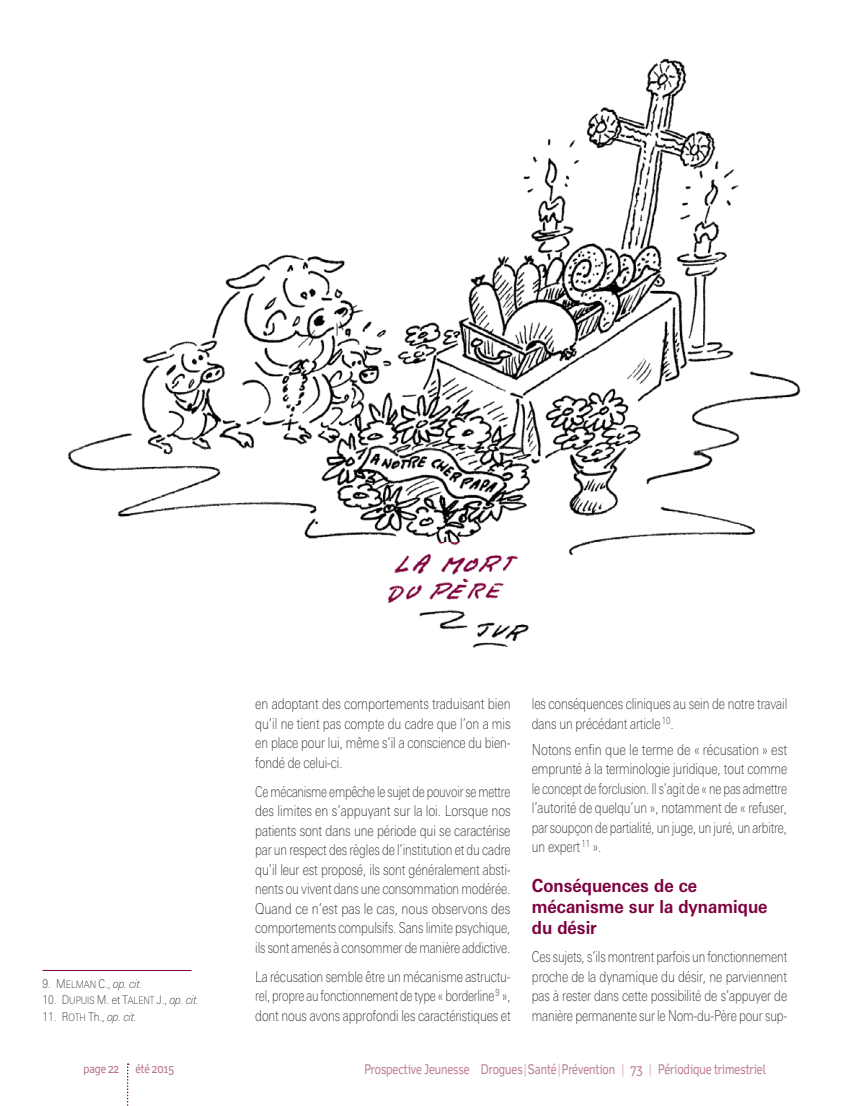
<style>
.page{position:relative;width:851px;height:1106px;background:#fff}
.page>*{position:absolute;margin:0;border:0;box-sizing:border-box;transform-origin:0 0}
.t1{font:700 18px/21px "LT Univers Basic";color:#7d003e;scale:.9 1}
.t2{font:100 15px/19.5px "LT Univers Basic";letter-spacing:-.01em;color:#1d1d1b;text-align:justify;scale:.78 1}
.t3{font:100 15px/19.5px "LT Univers Basic";letter-spacing:-.01em;color:#1d1d1b;text-align:justify;scale:.85 1}
.t4{font:100 15px/19.5px "LT Univers Basic";letter-spacing:-.01em;color:#1d1d1b;text-align:justify;scale:.82 1}
.t5{font:100 15px/19.5px "LT Univers Basic";letter-spacing:-.01em;color:#1d1d1b;text-align:justify;scale:.8 1}
.t6{font:100 15px/19.5px "LT Univers Basic";letter-spacing:-.01em;color:#1d1d1b;text-align:justify;scale:.83 1}
.t7{font:13.5px "Felbridge Std";letter-spacing:-.005em;color:#bd7e96;scale:.83 1}
.t8{font:100 12px "LT Univers Basic";letter-spacing:-.005em;color:#1d1d1b;scale:.87 1}
.t9{font:italic 100 12px "LT Univers Basic";color:#1d1d1b;scale:.87 1}
.t10{font:12px "Felbridge Std";letter-spacing:-.01em;color:#b6728c;scale:.87 1}
.s1{font-style:normal}
.s2{font-family:"LT Univers Basic Thin SC850";font-weight:400;font-style:normal}
.s3{font-family:"LT Univers Basic Thin SC850";font-weight:400;font-style:normal;font-size:10.2px}
.s4{font-family:"LT Univers Basic Thin SC850";font-weight:400}
.s5{font-family:"LT Univers Basic Thin SC850";font-weight:400;font-size:10.2px}
.s6{font-style:italic}
.s7{color:#d8b1c1}
</style>
<div class="page">
<img style="left:68px;top:58px;width:733px;height:590px">
<svg style="left:127px;top:1063px;width:2px;height:43px"></svg>
<img style="left:383px;top:542px;width:148px;height:64px">
<hr style="left:43px;top:970px;width:148px;height:1px;background:#7d003e">
<p class="t9" style="left:43px;top:976px;width:116px"><span class="s1">9.</span> <span class="s2">M</span> <span class="s3">ELMAN</span> <span class="s1">C.,</span> op. cit.</p>
<p class="t8" style="left:43px;top:993px;width:181px">10. <span class="s4">D</span><span class="s5">UPUIS</span> M. et <span class="s4">T</span><span class="s5">ALENT</span> J., <span class="s6">op. cit.</span></p>
<p class="t8" style="left:43px;top:1009px;width:110px">11. <span class="s4">R</span><span class="s5">OTH</span> Th., <span class="s6">op. cit.</span></p>
<p class="t6" style="left:255px;top:694px;width:309px">en adoptant des comportements traduisant bien qu’il ne tient pas compte du cadre que l’on a mis en place pour lui, même s’il a conscience du bien&shy;fondé de celui-ci.</p>
<p class="t2" style="left:255px;top:781px;width:329px">Ce mécanisme empêche le sujet de pouvoir se mettre des limites en s’appuyant sur la loi. Lorsque nos patients sont dans une période qui se caractérise par un respect des règles de l’institution et du cadre qu’il leur est proposé, ils sont généralement absti&shy;nents ou vivent dans une consommation modérée.<br>Quand ce n’est pas le cas, nous observons des comportements compulsifs. Sans limite psychique, ils sont amenés à consommer de manière addictive.</p>
<p class="t4" style="left:255px;top:966px;width:313px">La récusation semble être un mécanisme astructu&shy;rel, propre au fonctionnement de type « borderline <sup>9</sup> », dont nous avons approfondi les caractéristiques et</p>
<p class="t4" style="left:531px;top:694px;width:313px">les conséquences cliniques au sein de notre travail dans un précédant article <sup>10</sup>.</p>
<p class="t3" style="left:531px;top:739px;width:302px">Notons enfin que le terme de « récusation » est emprunté à la terminologie juridique, tout comme le concept de forclusion. Il s’agit de « ne pas admettre l’autorité de quelqu’un », notamment de « refuser, par soupçon de partialité, un juge, un juré, un arbitre, un expert <sup>11</sup> ».</p>
<p class="t1" style="left:531px;top:875px;width:263px">Conséquences de ce mécanisme sur la dynamique du désir</p>
<p class="t5" style="left:531px;top:947px;width:321px">Ces sujets, s’ils montrent parfois un fonctionnement proche de la dynamique du désir, ne parviennent pas à rester dans cette possibilité de s’appuyer de manière permanente sur le Nom-du-Père pour sup-</p>
<p class="t10" style="left:84px;top:1061px;width:42px">page 22</p>
<p class="t10" style="left:136px;top:1061px;width:46px">été 2015</p>
<p class="t7" style="left:364px;top:1060px;width:485px">Prospective Jeunesse Drogues<span class="s7">|</span>Santé<span class="s7">|</span>Prévention <span class="s7">|</span> 73 <span class="s7">|</span> Périodique trimestriel</p>
</div>
